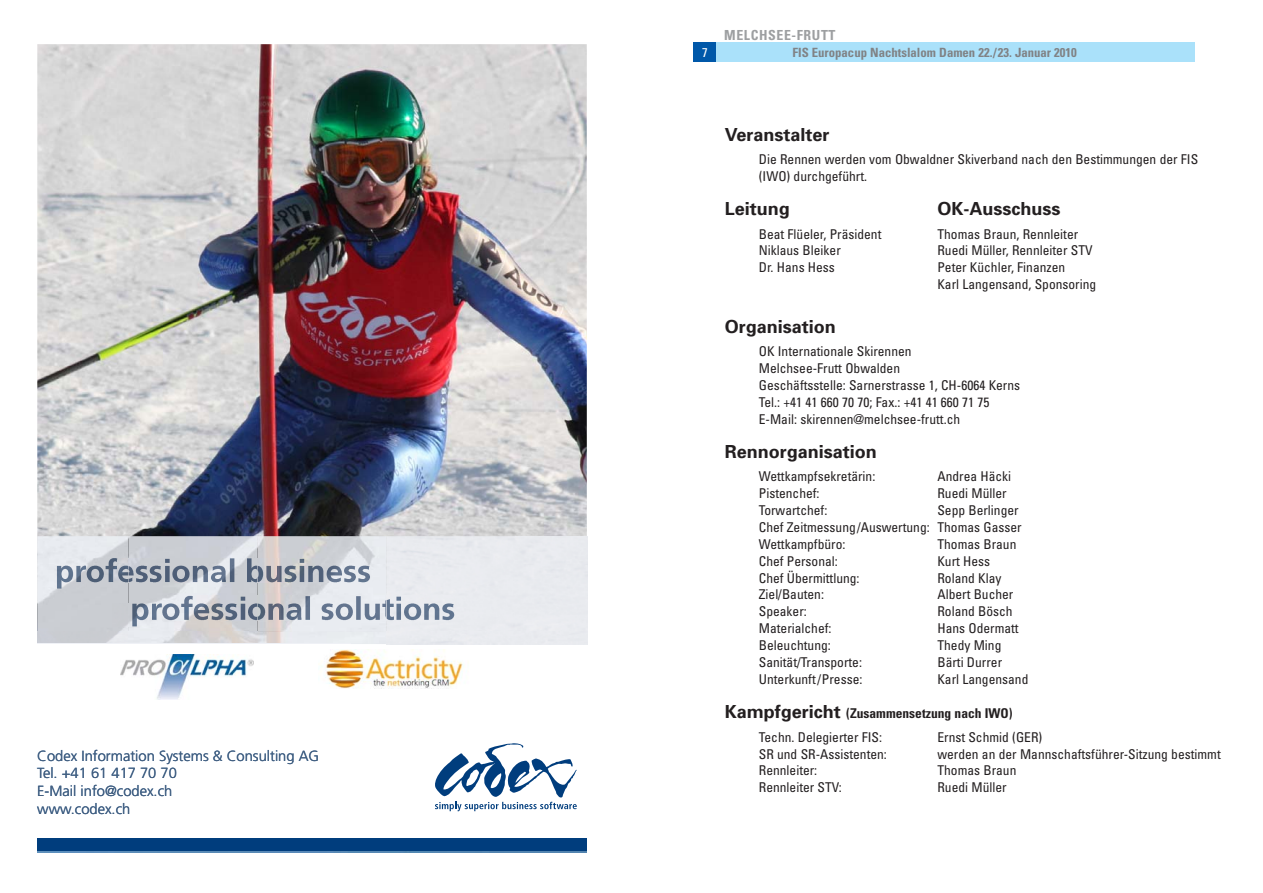
<style>
.page{position:relative;width:1263px;height:893px;background:#fff}
.page>*{position:absolute;margin:0;border:0;box-sizing:border-box;transform-origin:0 0}
.t1{font:700 18px "Univers";color:#231f20}
.t2{font:14.7px/17.7px "Anonymous 1";color:#4a627f}
.t3{font:700 condensed 13.8px "Univers";letter-spacing:.045em;color:#9d9fa1}
.t4{font:condensed 13.5px/16.8px "Univers";color:#231f20}
.t5{font:700 condensed 13.5px/23.2px "Univers";color:#231f20}
.t6{font:700 condensed 12.75px "Univers";color:#808285}
.t7{font:condensed 12.75px "Univers";color:#fff}
.s1{font-stretch:normal;font-size:18px}
.s2{font-weight:400}
</style>
<div class="page">
<div style="left:693px;top:43px;width:24px;height:19px;background:#0058a9"></div>
<div style="left:717px;top:43px;width:478px;height:19px;background:#aae1fa"></div>
<img style="left:37px;top:44px;width:550px;height:492px">
<div style="left:37px;top:838px;width:550px;height:14px;background:#003d7d"></div>
<img style="left:37px;top:852px;width:550px;height:1px">
<img style="left:325px;top:650px;width:139px;height:39px">
<img style="left:120px;top:655px;width:133px;height:45px">
<svg style="left:435px;top:743px;width:142px;height:68px"></svg>
<img style="left:37px;top:536px;width:550px;height:108px">
<img style="left:113px;top:603px;width:49px;height:23px">
<img style="left:57px;top:566px;width:29px;height:23px">
<img style="left:57px;top:572px;width:24px;height:17px">
<img style="left:87px;top:558px;width:283px;height:24px">
<img style="left:87px;top:576px;width:42px;height:6px">
<img style="left:132px;top:610px;width:25px;height:16px">
<img style="left:162px;top:596px;width:292px;height:24px">
<img style="left:164px;top:617px;width:216px;height:3px">
<img style="left:129px;top:580px;width:239px;height:2px">
<img style="left:387px;top:617px;width:67px;height:3px">
<hr style="left:37px;top:644px;width:92px;height:1px;background:#eff1f6">
<hr style="left:129px;top:644px;width:129px;height:1px;background:#eff1f6">
<hr style="left:258px;top:644px;width:93px;height:1px;background:#eff1f6">
<p class="t2" style="left:37px;top:748px;width:283px">Codex Information S stems &amp; Consultin AG<br>Tel. +41 61 417 70 70<br>E-Mail info@codex.ch<br>www.codex.ch</p>
<p class="t2" style="left:166px;top:748px;width:8px">y</p>
<p class="t2" style="left:286px;top:748px;width:10px">g</p>
<p class="t7" style="left:702px;top:48px;width:7px">7</p>
<p class="t3" style="left:724px;top:30px;width:113px">MELCHSEE-FRUTT</p>
<p class="t6" style="left:792px;top:48px;width:286px">FIS Europacup Nachtslalom Damen 22./23. Januar 2010</p>
<h1 class="t1" style="left:725px;top:128px;width:106px">Veranstalter</h1>
<p class="t4" style="left:759px;top:152px;width:441px">Die Rennen werden vom Obwaldner Skiverband nach den Bestimmungen der FIS (IWO) durchgeführt.</p>
<h1 class="t1" style="left:725px;top:202px;width:67px">Leitung</h1>
<h1 class="t1" style="left:937px;top:202px;width:124px">OK-Ausschuss</h1>
<p class="t4" style="left:759px;top:227px;width:124px">Beat Flüeler, Präsident</p>
<p class="t4" style="left:937px;top:227px;width:142px">Thomas Braun, Rennleiter</p>
<p class="t4" style="left:759px;top:243px;width:83px">Niklaus Bleiker</p>
<p class="t4" style="left:937px;top:243px;width:157px">Ruedi Müller, Rennleiter STV</p>
<p class="t4" style="left:759px;top:260px;width:78px">Dr. Hans Hess</p>
<p class="t4" style="left:937px;top:260px;width:160px">Peter Küchler, Finanzen<br>Karl Langensand, Sponsoring</p>
<h1 class="t1" style="left:725px;top:320px;width:112px">Organisation</h1>
<p class="t4" style="left:759px;top:344px;width:263px">OK Internationale Skirennen<br>Melchsee-Frutt Obwalden<br>Geschäftsstelle: Sarnerstrasse 1, CH-6064 Kerns Tel.: +41 41 660 70 70; Fax.: +41 41 660 71 75<br>E-Mail: skirennen@melchsee-frutt.ch</p>
<h1 class="t1" style="left:725px;top:445px;width:154px">Rennorganisation</h1>
<p class="t4" style="left:759px;top:469px;width:118px">Wettkampfsekretärin:</p>
<p class="t4" style="left:937px;top:469px;width:75px">Andrea Häcki</p>
<p class="t4" style="left:759px;top:486px;width:62px">Pistenchef:</p>
<p class="t4" style="left:937px;top:486px;width:71px">Ruedi Müller</p>
<p class="t4" style="left:759px;top:503px;width:70px">Torwartchef:</p>
<p class="t4" style="left:759px;top:503px;width:264px;text-indent:179px">Sepp Berlinger<br>Chef Zeitmessung/Auswertung: Thomas Gasser<br>Wettkampfbüro:</p>
<p class="t4" style="left:937px;top:537px;width:81px">Thomas Braun</p>
<p class="t4" style="left:759px;top:554px;width:81px">Chef Personal:</p>
<p class="t4" style="left:937px;top:554px;width:54px">Kurt Hess</p>
<p class="t4" style="left:759px;top:571px;width:102px">Chef Übermittlung:</p>
<p class="t4" style="left:937px;top:571px;width:66px">Roland Klay</p>
<p class="t4" style="left:759px;top:587px;width:67px">Ziel/Bauten:</p>
<p class="t4" style="left:937px;top:587px;width:78px">Albert Bucher</p>
<p class="t4" style="left:759px;top:604px;width:49px">Speaker:</p>
<p class="t4" style="left:937px;top:604px;width:77px">Roland Bösch</p>
<p class="t4" style="left:759px;top:621px;width:74px">Materialchef:</p>
<p class="t4" style="left:937px;top:621px;width:83px">Hans Odermatt</p>
<p class="t4" style="left:759px;top:638px;width:73px">Beleuchtung:</p>
<p class="t4" style="left:937px;top:638px;width:66px">Thedy Ming</p>
<p class="t4" style="left:759px;top:655px;width:105px">Sanität/Transporte:</p>
<p class="t4" style="left:937px;top:655px;width:66px">Bärti Durrer</p>
<p class="t4" style="left:759px;top:672px;width:105px">Unterkunft /Presse:</p>
<p class="t4" style="left:937px;top:672px;width:93px">Karl Langensand</p>
<p class="t5" style="left:759px;top:703px;width:255px;text-indent:-34px"><span class="s1">Kampfgericht</span> (Zusammensetzung nach IWO)<br><span class="s2">Techn. Delegierter FIS:</span></p>
<p class="t4" style="left:937px;top:730px;width:106px">Ernst Schmid (GER)</p>
<p class="t4" style="left:759px;top:747px;width:130px">SR und SR-Assistenten:</p>
<p class="t4" style="left:937px;top:747px;width:285px">werden an der Mannschaftsführer-Sitzung bestimmt</p>
<p class="t4" style="left:759px;top:763px;width:60px">Rennleiter:</p>
<p class="t4" style="left:937px;top:763px;width:81px">Thomas Braun</p>
<p class="t4" style="left:759px;top:780px;width:85px">Rennleiter STV:</p>
<p class="t4" style="left:937px;top:780px;width:71px">Ruedi Müller</p>
</div>
